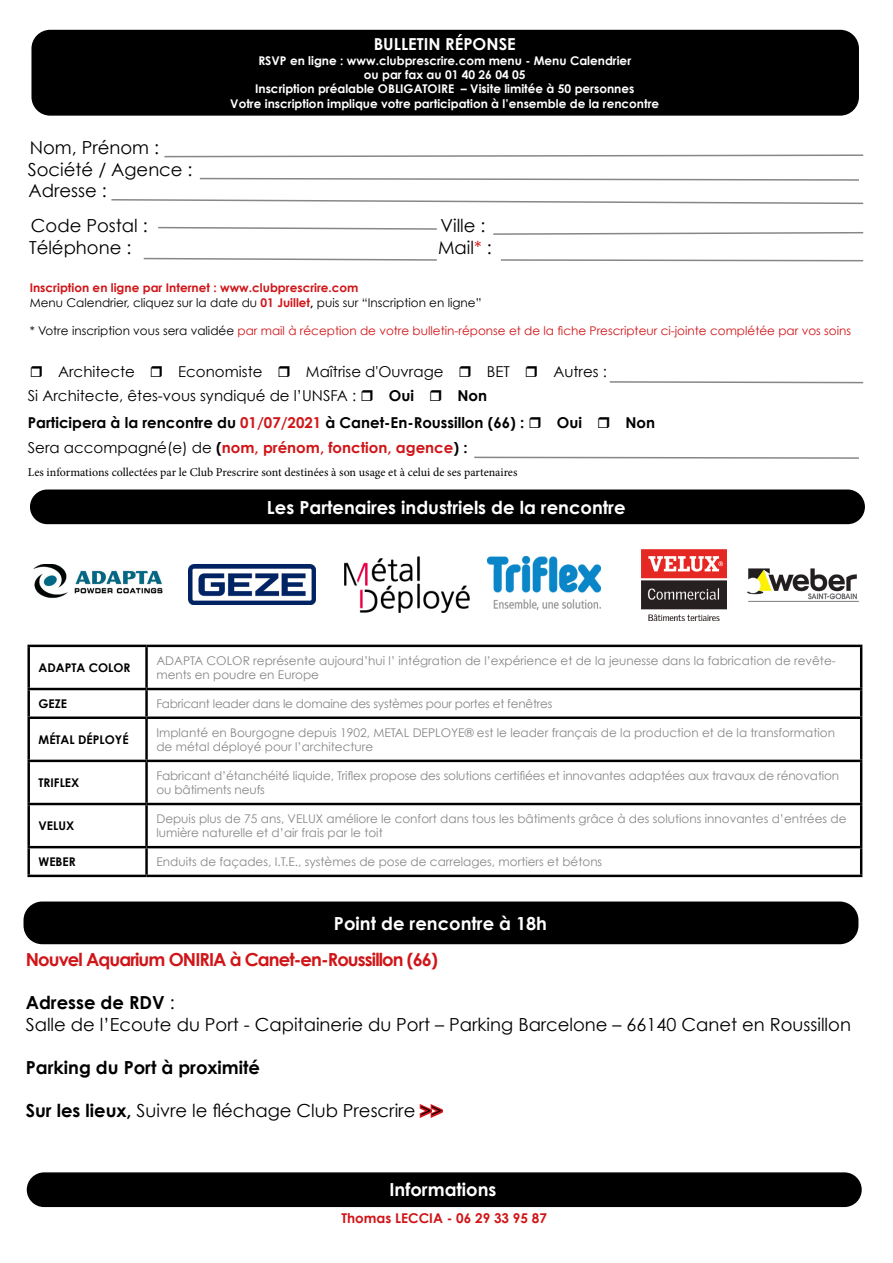
<style>
.page{position:relative;width:893px;height:1263px;background:#fff}
.page>*{position:absolute;margin:0;border:0;box-sizing:border-box;transform-origin:0 0}
.t1{font:18px/21.5px "Century Gothic";color:#000}
.t2{font:700 18px "Century Gothic";color:#fff}
.t3{font:700 18px "Century Gothic";letter-spacing:-.05em;color:#d01518}
.t4{font:700 18px "Century Gothic";color:#000}
.t5{font:700 16.5px "Century Gothic";color:#fff}
.t6{font:15px "Century Gothic";color:#000}
.t7{font:700 15px "Century Gothic";color:#000}
.t8{font:700 15px "Century Gothic";color:#d01518}
.t9{font:700 13.5px "Century Gothic";color:#d01518}
.t10{font:12px/14.4px "Century Gothic";color:#878787}
.t11{font:700 12px/14.4px "Century Gothic";color:#fff;text-align:center}
.t12{font:12px "Century Gothic";color:#d01518}
.t13{font:700 12px/14.4px "Century Gothic";color:#d01518}
.t14{font:12px "Minion Pro";color:#000}
.t15{font:12px "Century Gothic";letter-spacing:-.02em;color:#878787}
.t16{font:700 12px "Century Gothic";color:#000}
.s1{color:#d01518}
.s2{font-weight:400;color:#000}
.s3{color:#000}
.s4{font-weight:700}
</style>
<div class="page">
<div style="left:32px;top:31px;width:826px;height:84px;background:#000;border-radius:18px"></div>
<div style="left:31px;top:30px;width:828px;height:86px;border:1px solid #000;border-radius:18px"></div>
<svg style="left:164px;top:154px;width:700px;height:4px"></svg>
<svg style="left:199px;top:177px;width:660px;height:4px"></svg>
<svg style="left:158px;top:226px;width:279px;height:4px"></svg>
<svg style="left:143px;top:257px;width:294px;height:4px"></svg>
<svg style="left:111px;top:199px;width:753px;height:6px"></svg>
<svg style="left:493px;top:232px;width:371px;height:3px"></svg>
<svg style="left:501px;top:259px;width:363px;height:3px"></svg>
<svg style="left:474px;top:456px;width:385px;height:3px"></svg>
<div style="left:31px;top:490px;width:833px;height:33px;background:#000;border-radius:17px"></div>
<div style="left:30px;top:489px;width:835px;height:35px;border:2px solid #000;border-radius:17px"></div>
<div style="left:24px;top:902px;width:834px;height:41px;background:#000;border-radius:18px"></div>
<div style="left:24px;top:901px;width:834px;height:43px;border:2px solid #000;border-radius:18px"></div>
<div style="left:28px;top:1173px;width:833px;height:33px;background:#000;border-radius:17px"></div>
<div style="left:27px;top:1172px;width:835px;height:35px;border:2px solid #000;border-radius:17px"></div>
<svg style="left:609px;top:381px;width:255px;height:3px"></svg>
<hr style="left:27px;top:688px;width:120px;height:2px;background:#000">
<hr style="left:27px;top:716px;width:120px;height:3px;background:#000">
<hr style="left:27px;top:760px;width:120px;height:2px;background:#000">
<hr style="left:27px;top:803px;width:120px;height:2px;background:#000">
<hr style="left:27px;top:846px;width:120px;height:2px;background:#000">
<hr style="left:27px;top:875px;width:120px;height:2px;background:#000">
<hr style="left:27px;top:645px;width:120px;height:2px;background:#000">
<hr style="left:27px;top:647px;width:3px;height:41px;background:#000">
<hr style="left:27px;top:690px;width:3px;height:26px;background:#000">
<hr style="left:27px;top:719px;width:3px;height:41px;background:#000">
<hr style="left:27px;top:762px;width:3px;height:41px;background:#000">
<hr style="left:27px;top:805px;width:3px;height:41px;background:#000">
<hr style="left:27px;top:848px;width:3px;height:27px;background:#000">
<hr style="left:147px;top:645px;width:715px;height:2px;background:#000">
<hr style="left:145px;top:647px;width:3px;height:41px;background:#000">
<hr style="left:860px;top:647px;width:2px;height:41px;background:#000">
<hr style="left:147px;top:688px;width:715px;height:2px;background:#000">
<hr style="left:145px;top:690px;width:3px;height:26px;background:#000">
<hr style="left:860px;top:690px;width:2px;height:26px;background:#000">
<hr style="left:147px;top:716px;width:715px;height:3px;background:#000">
<hr style="left:145px;top:719px;width:3px;height:41px;background:#000">
<hr style="left:860px;top:719px;width:2px;height:41px;background:#000">
<hr style="left:147px;top:760px;width:715px;height:2px;background:#000">
<hr style="left:145px;top:762px;width:3px;height:41px;background:#000">
<hr style="left:860px;top:762px;width:2px;height:41px;background:#000">
<hr style="left:147px;top:803px;width:715px;height:2px;background:#000">
<hr style="left:145px;top:805px;width:3px;height:41px;background:#000">
<hr style="left:860px;top:805px;width:2px;height:41px;background:#000">
<hr style="left:147px;top:846px;width:715px;height:2px;background:#000">
<hr style="left:145px;top:848px;width:3px;height:27px;background:#000">
<hr style="left:860px;top:848px;width:2px;height:27px;background:#000">
<hr style="left:147px;top:875px;width:715px;height:2px;background:#000">
<img style="left:747px;top:568px;width:112px;height:34px">
<img style="left:33px;top:564px;width:130px;height:34px">
<img style="left:345px;top:557px;width:124px;height:56px">
<img style="left:189px;top:564px;width:127px;height:40px">
<img style="left:488px;top:557px;width:112px;height:52px">
<img style="left:641px;top:549px;width:85px;height:71px">
<h2 class="t5" style="left:374px;top:34px;width:144px">BULLETIN RÉPONSE</h2>
<p class="t11" style="left:230px;top:53px;width:430px">RSVP en ligne : www.clubprescrire.com menu - Menu Calendrier<br>ou par fax au 01 40 26 04 05<br>Inscription préalable OBLIGATOIRE – Visite limitée à 50 personnes<br>Votre inscription implique votre participation à l’ensemble de la rencontre</p>
<h1 class="t1" style="left:28px;top:136px;width:166px">Nom, Prénom :<br>Société / Agence :<br>Adresse :</h1>
<h1 class="t1" style="left:29px;top:214px;width:120px;line-height:22px">Code Postal :<br>Téléphone :</h1>
<h1 class="t1" style="left:438px;top:214px;width:55px;line-height:22px">Ville :<br>Mail<span class="s1">*</span> :</h1>
<p class="t13" style="left:30px;top:280px;width:453px">Inscription en ligne par Internet : www.clubprescrire.com<br><span class="s2">Menu Calendrier, cliquez sur la date du</span> 01 Juillet<span class="s3">,</span> <span class="s2">puis sur “Inscription en ligne”</span></p>
<p class="t12" style="left:30px;top:324px;width:823px"><span class="s3">* Votre inscription vous sera validée</span> par mail à réception de votre bulletin-réponse et de la fiche Prescripteur ci-jointe complétée par vos soins</p>
<p class="t6" style="left:58px;top:362px;width:78px">Architecte</p>
<p class="t6" style="left:178px;top:362px;width:86px">Economiste</p>
<p class="t6" style="left:306px;top:362px;width:139px">Maîtrise d'Ouvrage</p>
<p class="t6" style="left:487px;top:362px;width:25px">BET</p>
<p class="t6" style="left:553px;top:362px;width:55px">Autres :</p>
<p class="t7" style="left:28px;top:413px;width:498px">Participera à la rencontre du <span class="s1">01/07/2021</span> à Canet-En-Roussillon (66) :</p>
<p class="t7" style="left:557px;top:413px;width:27px">Oui</p>
<p class="t7" style="left:625px;top:413px;width:31px">Non</p>
<p class="t8" style="left:28px;top:438px;width:441px"><span class="s2">Sera accompagné(e) de</span> <span class="s3">(</span>nom, prénom, fonction, agence<span class="s3">) :</span></p>
<p class="t6" style="left:28px;top:387px;width:330px">Si Architecte, êtes-vous syndiqué de l’UNSFA :</p>
<p class="t7" style="left:389px;top:386px;width:27px">Oui</p>
<p class="t7" style="left:457px;top:386px;width:31px">Non</p>
<p class="t14" style="left:28px;top:464px;width:491px">Les informations collectées par le Club Prescrire sont destinées à son usage et à celui de ses partenaires</p>
<h1 class="t2" style="left:267px;top:496px;width:360px">Les Partenaires industriels de la rencontre</h1>
<p class="t16" style="left:39px;top:660px;width:93px">ADAPTA COLOR</p>
<p class="t10" style="left:156px;top:653px;width:681px">ADAPTA COLOR représente aujourd’hui l’ intégration de l’expérience et de la jeunesse dans la fabrication de revête&shy;ments en poudre en Europe</p>
<p class="t16" style="left:39px;top:696px;width:30px">GEZE</p>
<p class="t15" style="left:156px;top:696px;width:397px">Fabricant leader dans le domaine des systèmes pour portes et fenêtres</p>
<p class="t16" style="left:39px;top:732px;width:91px">MÉTAL DÉPLOYÉ</p>
<p class="t10" style="left:156px;top:725px;width:680px">Implanté en Bourgogne depuis 1902, METAL DEPLOYE® est le leader français de la production et de la transformation de métal déployé pour l’architecture</p>
<p class="t16" style="left:39px;top:775px;width:42px">TRIFLEX</p>
<p class="t10" style="left:156px;top:768px;width:684px">Fabricant d’étanchéité liquide, Triflex propose des solutions certifiées et innovantes adaptées aux travaux de rénovation ou bâtiments neufs</p>
<p class="t16" style="left:39px;top:818px;width:37px">VELUX</p>
<p class="t10" style="left:156px;top:811px;width:692px">Depuis plus de 75 ans, VELUX améliore le confort dans tous les bâtiments grâce à des solutions innovantes d’entrées de lumière naturelle et d’air frais par le toit</p>
<p class="t16" style="left:39px;top:854px;width:39px">WEBER</p>
<p class="t10" style="left:156px;top:854px;width:447px">Enduits de façades, I.T.E., systèmes de pose de carrelages, mortiers et bétons</p>
<h1 class="t2" style="left:334px;top:912px;width:215px">Point de rencontre à 18h</h1>
<h1 class="t3" style="left:26px;top:948px;width:414px">Nouvel Aquarium ONIRIA à Canet-en-Roussillon (66)</h1>
<h1 class="t1" style="left:26px;top:992px;width:827px"><span class="s4">Adresse de RDV</span> :<br>Salle de l’Ecoute du Port - Capitainerie du Port – Parking Barcelone – 66140 Canet en Roussillon</h1>
<h1 class="t4" style="left:26px;top:1056px;width:236px">Parking du Port à proximité</h1>
<h1 class="t1" style="left:26px;top:1100px;width:418px"><span class="s4">Sur les lieux,</span> Suivre le fléchage Club Prescrire <span class="s1">&gt;&gt;</span></h1>
<h1 class="t2" style="left:390px;top:1178px;width:108px">Informations</h1>
<p class="t9" style="left:341px;top:1209px;width:207px">Thomas LECCIA - 06 29 33 95 87</p>
</div>
